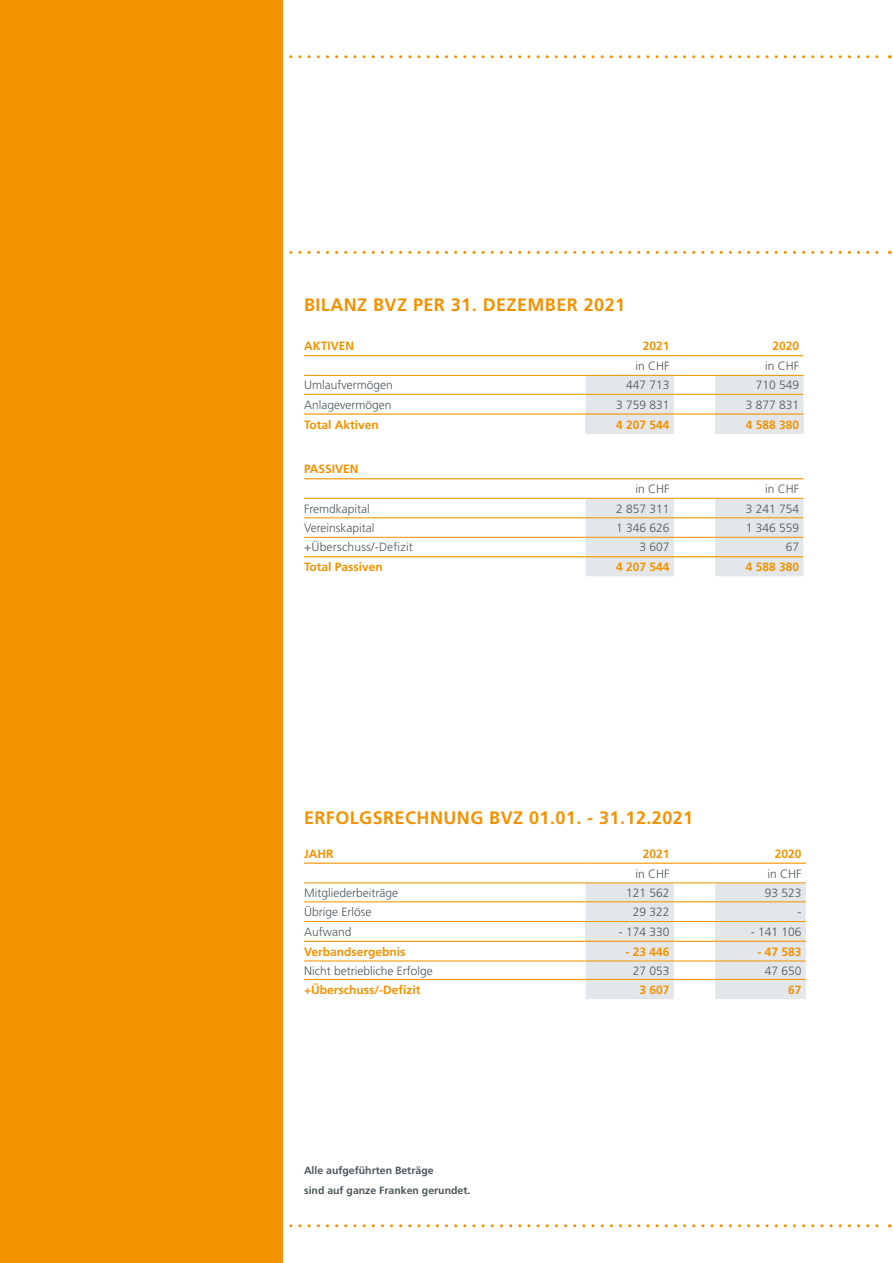
<style>
.page{position:relative;width:893px;height:1263px;background:#fff}
.page>*{position:absolute;margin:0;border:0;box-sizing:border-box;transform-origin:0 0}
.t1{font:700 18px "Frutiger LT";letter-spacing:.025em;color:#f39200}
.t2{font:700 12px "Frutiger LT";color:#f39200}
.t3{font:300 12px "Frutiger LT Std";color:#4c575d}
.t4{font:300 12px "Frutiger LT";color:#4c575d}
.t5{font:300 12px "Frutiger LT";letter-spacing:.02em;color:#4c575d}
.t6{font:700 10.5px/19.5px "Frutiger LT";color:#4c575d}
</style>
<div class="page">
<div style="left:585px;top:376px;width:89px;height:37px;background:#e3e7e9"></div>
<div style="left:715px;top:376px;width:88px;height:37px;background:#e3e7e9"></div>
<div style="left:585px;top:414px;width:89px;height:20px;background:#e3e7e9"></div>
<div style="left:715px;top:414px;width:88px;height:20px;background:#e3e7e9"></div>
<hr style="left:304px;top:375px;width:281px;height:1px;background:#f39200">
<hr style="left:585px;top:375px;width:89px;height:1px;background:#f39200">
<hr style="left:674px;top:375px;width:41px;height:1px;background:#f39200">
<hr style="left:715px;top:375px;width:88px;height:1px;background:#f39200">
<hr style="left:304px;top:394px;width:281px;height:1px;background:#f39200">
<hr style="left:585px;top:394px;width:89px;height:1px;background:#f39200">
<hr style="left:674px;top:394px;width:41px;height:1px;background:#f39200">
<hr style="left:715px;top:394px;width:88px;height:1px;background:#f39200">
<hr style="left:304px;top:355px;width:281px;height:1px;background:#f39200">
<hr style="left:585px;top:355px;width:89px;height:1px;background:#f39200">
<hr style="left:674px;top:355px;width:41px;height:1px;background:#f39200">
<hr style="left:715px;top:355px;width:88px;height:1px;background:#f39200">
<hr style="left:304px;top:413px;width:281px;height:2px;background:#f39200">
<hr style="left:585px;top:413px;width:89px;height:2px;background:#f39200">
<hr style="left:674px;top:413px;width:41px;height:2px;background:#f39200">
<hr style="left:715px;top:413px;width:88px;height:2px;background:#f39200">
<svg style="left:585px;top:499px;width:218px;height:77px"></svg>
<hr style="left:304px;top:498px;width:281px;height:1px;background:#f39200">
<hr style="left:585px;top:498px;width:89px;height:1px;background:#f39200">
<hr style="left:674px;top:498px;width:41px;height:1px;background:#f39200">
<hr style="left:715px;top:498px;width:88px;height:1px;background:#f39200">
<hr style="left:304px;top:517px;width:281px;height:1px;background:#f39200">
<hr style="left:585px;top:517px;width:89px;height:1px;background:#f39200">
<hr style="left:674px;top:517px;width:41px;height:1px;background:#f39200">
<hr style="left:715px;top:517px;width:88px;height:1px;background:#f39200">
<hr style="left:304px;top:537px;width:281px;height:1px;background:#f39200">
<hr style="left:585px;top:537px;width:89px;height:1px;background:#f39200">
<hr style="left:674px;top:537px;width:41px;height:1px;background:#f39200">
<hr style="left:715px;top:537px;width:88px;height:1px;background:#f39200">
<hr style="left:304px;top:556px;width:281px;height:1px;background:#f39200">
<hr style="left:585px;top:556px;width:89px;height:1px;background:#f39200">
<hr style="left:674px;top:556px;width:41px;height:1px;background:#f39200">
<hr style="left:715px;top:556px;width:88px;height:1px;background:#f39200">
<hr style="left:304px;top:478px;width:281px;height:1px;background:#f39200">
<hr style="left:585px;top:478px;width:89px;height:1px;background:#f39200">
<hr style="left:674px;top:478px;width:41px;height:1px;background:#f39200">
<hr style="left:715px;top:478px;width:88px;height:1px;background:#f39200">
<div style="left:585px;top:884px;width:89px;height:37px;background:#e3e7e9"></div>
<div style="left:715px;top:884px;width:91px;height:37px;background:#e3e7e9"></div>
<div style="left:585px;top:921px;width:89px;height:20px;background:#e3e7e9"></div>
<div style="left:715px;top:921px;width:91px;height:20px;background:#e3e7e9"></div>
<svg style="left:585px;top:942px;width:221px;height:57px"></svg>
<hr style="left:304px;top:883px;width:281px;height:1px;background:#f39200">
<hr style="left:585px;top:883px;width:89px;height:1px;background:#f39200">
<hr style="left:674px;top:883px;width:41px;height:1px;background:#f39200">
<hr style="left:715px;top:883px;width:91px;height:1px;background:#f39200">
<hr style="left:304px;top:901px;width:281px;height:1px;background:#f39200">
<hr style="left:585px;top:901px;width:89px;height:1px;background:#f39200">
<hr style="left:674px;top:901px;width:41px;height:1px;background:#f39200">
<hr style="left:715px;top:901px;width:91px;height:1px;background:#f39200">
<hr style="left:304px;top:921px;width:281px;height:1px;background:#f39200">
<hr style="left:585px;top:921px;width:89px;height:1px;background:#f39200">
<hr style="left:674px;top:921px;width:41px;height:1px;background:#f39200">
<hr style="left:715px;top:921px;width:91px;height:1px;background:#f39200">
<hr style="left:304px;top:862px;width:281px;height:2px;background:#f39200">
<hr style="left:585px;top:862px;width:89px;height:2px;background:#f39200">
<hr style="left:674px;top:862px;width:41px;height:2px;background:#f39200">
<hr style="left:715px;top:862px;width:91px;height:2px;background:#f39200">
<hr style="left:304px;top:941px;width:281px;height:1px;background:#f39200">
<hr style="left:585px;top:941px;width:89px;height:1px;background:#f39200">
<hr style="left:674px;top:941px;width:41px;height:1px;background:#f39200">
<hr style="left:715px;top:941px;width:91px;height:1px;background:#f39200">
<hr style="left:304px;top:979px;width:281px;height:1px;background:#f39200">
<hr style="left:585px;top:979px;width:89px;height:1px;background:#f39200">
<hr style="left:674px;top:979px;width:41px;height:1px;background:#f39200">
<hr style="left:715px;top:979px;width:91px;height:1px;background:#f39200">
<hr style="left:304px;top:961px;width:281px;height:1px;background:#f39200">
<hr style="left:585px;top:961px;width:89px;height:1px;background:#f39200">
<hr style="left:674px;top:961px;width:41px;height:1px;background:#f39200">
<hr style="left:715px;top:961px;width:91px;height:1px;background:#f39200">
<div style="left:0;top:0;width:283px;height:1263px;background:#f39200"></div>
<svg style="left:283px;top:55px;width:607px;height:3px"></svg>
<svg style="left:283px;top:251px;width:607px;height:3px"></svg>
<svg style="left:283px;top:1224px;width:607px;height:3px"></svg>
<h1 class="t1" style="left:304px;top:294px;width:323px">BILANZ BVZ PER 31. DEZEMBER 2021</h1>
<p class="t2" style="left:304px;top:339px;width:52px">AKTIVEN</p>
<p class="t2" style="left:643px;top:339px;width:28px">2021</p>
<p class="t2" style="left:772px;top:339px;width:28px">2020</p>
<p class="t3" style="left:635px;top:359px;width:36px">in CHF</p>
<p class="t3" style="left:765px;top:359px;width:36px">in CHF</p>
<p class="t3" style="left:304px;top:378px;width:90px">Umlaufvermögen</p>
<p class="t3" style="left:626px;top:378px;width:45px">447 713</p>
<p class="t3" style="left:756px;top:378px;width:45px">710 549</p>
<p class="t3" style="left:304px;top:398px;width:89px">Anlagevermögen</p>
<p class="t3" style="left:616px;top:398px;width:55px">3 759 831</p>
<p class="t3" style="left:746px;top:398px;width:55px">3 877 831</p>
<p class="t2" style="left:304px;top:417px;width:76px">Total Aktiven</p>
<p class="t2" style="left:616px;top:417px;width:55px">4 207 544</p>
<p class="t2" style="left:746px;top:417px;width:55px">4 588 380</p>
<p class="t2" style="left:304px;top:462px;width:56px">PASSIVEN</p>
<p class="t4" style="left:635px;top:482px;width:36px">in CHF</p>
<p class="t4" style="left:765px;top:482px;width:36px">in CHF</p>
<p class="t4" style="left:304px;top:502px;width:67px">Fremdkapital</p>
<p class="t4" style="left:616px;top:502px;width:55px">2 857 311</p>
<p class="t4" style="left:746px;top:502px;width:55px">3 241 754</p>
<p class="t4" style="left:304px;top:521px;width:72px">Vereinskapital</p>
<p class="t4" style="left:616px;top:521px;width:55px">1 346 626</p>
<p class="t4" style="left:746px;top:521px;width:55px">1 346 559</p>
<p class="t5" style="left:304px;top:540px;width:110px">+Überschuss/-Defizit</p>
<p class="t4" style="left:639px;top:540px;width:32px">3 607</p>
<p class="t4" style="left:786px;top:540px;width:15px">67</p>
<p class="t2" style="left:304px;top:560px;width:80px">Total Passiven</p>
<p class="t2" style="left:616px;top:560px;width:55px">4 207 544</p>
<p class="t2" style="left:746px;top:560px;width:55px">4 588 380</p>
<h1 class="t1" style="left:304px;top:807px;width:391px">ERFOLGSRECHNUNG BVZ 01.01. - 31.12.2021</h1>
<p class="t2" style="left:304px;top:846px;width:31px">JAHR</p>
<p class="t2" style="left:643px;top:846px;width:28px">2021</p>
<p class="t2" style="left:775px;top:846px;width:28px">2020</p>
<p class="t3" style="left:635px;top:867px;width:36px">in CHF</p>
<p class="t3" style="left:767px;top:867px;width:36px">in CHF</p>
<p class="t3" style="left:304px;top:886px;width:95px">Mitgliederbeiträge</p>
<p class="t3" style="left:626px;top:886px;width:45px">121 562</p>
<p class="t3" style="left:765px;top:886px;width:38px">93 523</p>
<p class="t3" style="left:304px;top:905px;width:69px">Übrige Erlöse</p>
<p class="t3" style="left:633px;top:905px;width:38px">29 322</p>
<p class="t3" style="left:798px;top:905px;width:5px">-</p>
<p class="t3" style="left:304px;top:925px;width:49px">Aufwand</p>
<p class="t3" style="left:619px;top:925px;width:52px">- 174 330</p>
<p class="t3" style="left:751px;top:925px;width:52px">- 141 106</p>
<p class="t2" style="left:304px;top:944px;width:103px">Verbandsergebnis</p>
<p class="t2" style="left:625px;top:944px;width:46px">- 23 446</p>
<p class="t2" style="left:757px;top:944px;width:46px">- 47 583</p>
<p class="t4" style="left:304px;top:964px;width:130px">Nicht betriebliche Erfolge</p>
<p class="t4" style="left:633px;top:964px;width:38px">27 053</p>
<p class="t4" style="left:765px;top:964px;width:38px">47 650</p>
<p class="t2" style="left:304px;top:983px;width:118px">+Überschuss/-Defizit</p>
<p class="t2" style="left:639px;top:983px;width:32px">3 607</p>
<p class="t2" style="left:788px;top:983px;width:15px">67</p>
<p class="t6" style="left:304px;top:1161px;width:168px">Alle aufgeführten Beträge<br>sind auf ganze Franken gerundet.</p>
</div>
